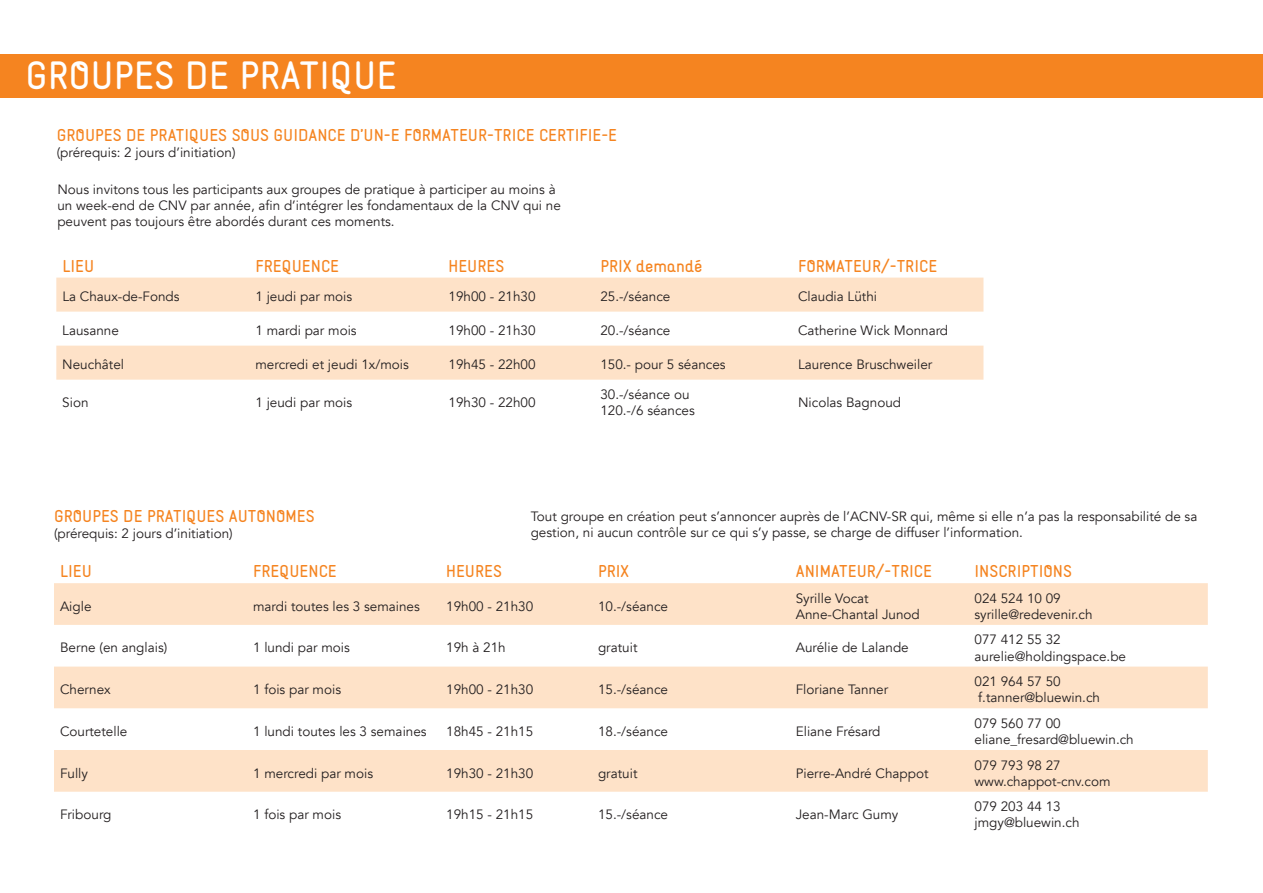
<style>
.page{position:relative;width:1263px;height:893px;background:#fff}
.page>*{position:absolute;margin:0;border:0;box-sizing:border-box;transform-origin:0 0}
.t1{font:700 34.5px "Naiv";color:#fff}
.t2{font:700 15px "Naiv";color:#f58420}
.t3{font:13.5px/16.2px "Avenir";color:#231f20}
</style>
<div class="page">
<div style="left:0;top:54px;width:1263px;height:44px;background:#f58420"></div>
<svg style="left:56px;top:278px;width:927px;height:102px;fill:#fee2c8"></svg>
<svg style="left:54px;top:583px;width:1154px;height:209px;fill:#fee2c8"></svg>
<h1 class="t1" style="left:26px;top:53px;width:373px">GROUPES DE PRATIQUE</h1>
<p class="t2" style="left:57px;top:125px;width:562px">GROUPES DE PRATIQUES SOUS GUIDANCE D’UN-E FORMATEUR-TRICE CERTIFIE-E</p>
<p class="t3" style="left:57px;top:145px;width:180px">(prérequis: 2 jours d’initiation)</p>
<p class="t3" style="left:57px;top:182px;width:505px">Nous invitons tous les participants aux groupes de pratique à participer au moins à un week-end de CNV par année, afin d’intégrer les fondamentaux de la CNV qui ne peuvent pas toujours être abordés durant ces moments.</p>
<p class="t2" style="left:62px;top:256px;width:33px">LIEU</p>
<p class="t2" style="left:255px;top:256px;width:85px">FREQUENCE</p>
<p class="t2" style="left:449px;top:256px;width:57px">HEURES</p>
<p class="t2" style="left:600px;top:256px;width:103px">PRIX demandé</p>
<p class="t2" style="left:798px;top:256px;width:141px">FORMATEUR/-TRICE</p>
<p class="t3" style="left:62px;top:289px;width:119px">La Chaux-de-Fonds</p>
<p class="t3" style="left:255px;top:289px;width:98px">1 jeudi par mois</p>
<p class="t3" style="left:449px;top:289px;width:89px">19h00 - 21h30</p>
<p class="t3" style="left:600px;top:289px;width:72px">25.-/séance</p>
<p class="t3" style="left:798px;top:289px;width:80px">Claudia Lüthi</p>
<p class="t3" style="left:62px;top:323px;width:58px">Lausanne</p>
<p class="t3" style="left:255px;top:323px;width:103px">1 mardi par mois</p>
<p class="t3" style="left:449px;top:323px;width:89px">19h00 - 21h30</p>
<p class="t3" style="left:600px;top:323px;width:72px">20.-/séance</p>
<p class="t3" style="left:798px;top:323px;width:152px">Catherine Wick Monnard</p>
<p class="t3" style="left:62px;top:357px;width:63px">Neuchâtel</p>
<p class="t3" style="left:255px;top:357px;width:155px">mercredi et jeudi 1x/mois</p>
<p class="t3" style="left:449px;top:357px;width:89px">19h45 - 22h00</p>
<p class="t3" style="left:600px;top:357px;width:127px">150.- pour 5 séances</p>
<p class="t3" style="left:798px;top:357px;width:136px">Laurence Bruschweiler</p>
<p class="t3" style="left:62px;top:395px;width:28px">Sion</p>
<p class="t3" style="left:255px;top:395px;width:98px">1 jeudi par mois</p>
<p class="t3" style="left:449px;top:395px;width:89px">19h30 - 22h00</p>
<p class="t3" style="left:600px;top:387px;width:96px">30.-/séance ou<br>120.-/6 séances</p>
<p class="t3" style="left:798px;top:395px;width:105px">Nicolas Bagnoud</p>
<p class="t2" style="left:54px;top:507px;width:262px">GROUPES DE PRATIQUES AUTONOMES</p>
<p class="t3" style="left:54px;top:526px;width:180px">(prérequis: 2 jours d’initiation)</p>
<p class="t3" style="left:531px;top:508px;width:668px">Tout groupe en création peut s’annoncer auprès de l’ACNV-SR qui, même si elle n’a pas la responsabilité de sa gestion, ni aucun contrôle sur ce qui s’y passe, se charge de diffuser l’information.</p>
<p class="t2" style="left:60px;top:562px;width:33px">LIEU</p>
<p class="t2" style="left:253px;top:562px;width:85px">FREQUENCE</p>
<p class="t2" style="left:446px;top:562px;width:57px">HEURES</p>
<p class="t2" style="left:598px;top:562px;width:33px">PRIX</p>
<p class="t2" style="left:796px;top:562px;width:138px">ANIMATEUR/-TRICE</p>
<p class="t2" style="left:974px;top:562px;width:99px">INSCRIPTIONS</p>
<p class="t3" style="left:60px;top:598px;width:33px">Aigle</p>
<p class="t3" style="left:253px;top:598px;width:168px">mardi toutes les 3 semaines</p>
<p class="t3" style="left:446px;top:598px;width:89px">19h00 - 21h30</p>
<p class="t3" style="left:598px;top:598px;width:72px">10.-/séance</p>
<p class="t3" style="left:796px;top:590px;width:126px">Syrille Vocat<br>Anne-Chantal Junod</p>
<p class="t3" style="left:974px;top:590px;width:120px">024 524 10 09 syrille@redevenir.ch</p>
<p class="t3" style="left:60px;top:640px;width:109px">Berne (en anglais)</p>
<p class="t3" style="left:253px;top:640px;width:98px">1 lundi par mois</p>
<p class="t3" style="left:446px;top:640px;width:61px">19h à 21h</p>
<p class="t3" style="left:598px;top:640px;width:41px">gratuit</p>
<p class="t3" style="left:796px;top:640px;width:115px">Aurélie de Lalande</p>
<p class="t3" style="left:974px;top:632px;width:153px">077 412 55 32 aurelie@holdingspace.be</p>
<p class="t3" style="left:60px;top:682px;width:52px">Chernex</p>
<p class="t3" style="left:253px;top:682px;width:89px">1 fois par mois</p>
<p class="t3" style="left:446px;top:682px;width:89px">19h00 - 21h30</p>
<p class="t3" style="left:598px;top:682px;width:72px">15.-/séance</p>
<p class="t3" style="left:796px;top:682px;width:94px">Floriane Tanner</p>
<p class="t3" style="left:974px;top:674px;width:127px">021 964 57 50 f.tanner@bluewin.ch</p>
<p class="t3" style="left:60px;top:723px;width:69px">Courtetelle</p>
<p class="t3" style="left:253px;top:723px;width:175px">1 lundi toutes les 3 semaines</p>
<p class="t3" style="left:446px;top:723px;width:89px">18h45 - 21h15</p>
<p class="t3" style="left:598px;top:723px;width:72px">18.-/séance</p>
<p class="t3" style="left:796px;top:723px;width:86px">Eliane Frésard</p>
<p class="t3" style="left:974px;top:715px;width:161px">079 560 77 00 eliane_fresard@bluewin.ch</p>
<p class="t3" style="left:60px;top:765px;width:29px">Fully</p>
<p class="t3" style="left:253px;top:765px;width:121px">1 mercredi par mois</p>
<p class="t3" style="left:446px;top:765px;width:89px">19h30 - 21h30</p>
<p class="t3" style="left:598px;top:765px;width:41px">gratuit</p>
<p class="t3" style="left:796px;top:765px;width:134px">Pierre-André Chappot</p>
<p class="t3" style="left:974px;top:757px;width:138px">079 793 98 27 www.chappot-cnv.com</p>
<p class="t3" style="left:60px;top:807px;width:53px">Fribourg</p>
<p class="t3" style="left:253px;top:807px;width:89px">1 fois par mois</p>
<p class="t3" style="left:446px;top:807px;width:89px">19h15 - 21h15</p>
<p class="t3" style="left:598px;top:807px;width:72px">15.-/séance</p>
<p class="t3" style="left:796px;top:807px;width:104px">Jean-Marc Gumy</p>
<p class="t3" style="left:974px;top:799px;width:107px">079 203 44 13 jmgy@bluewin.ch</p>
</div>
